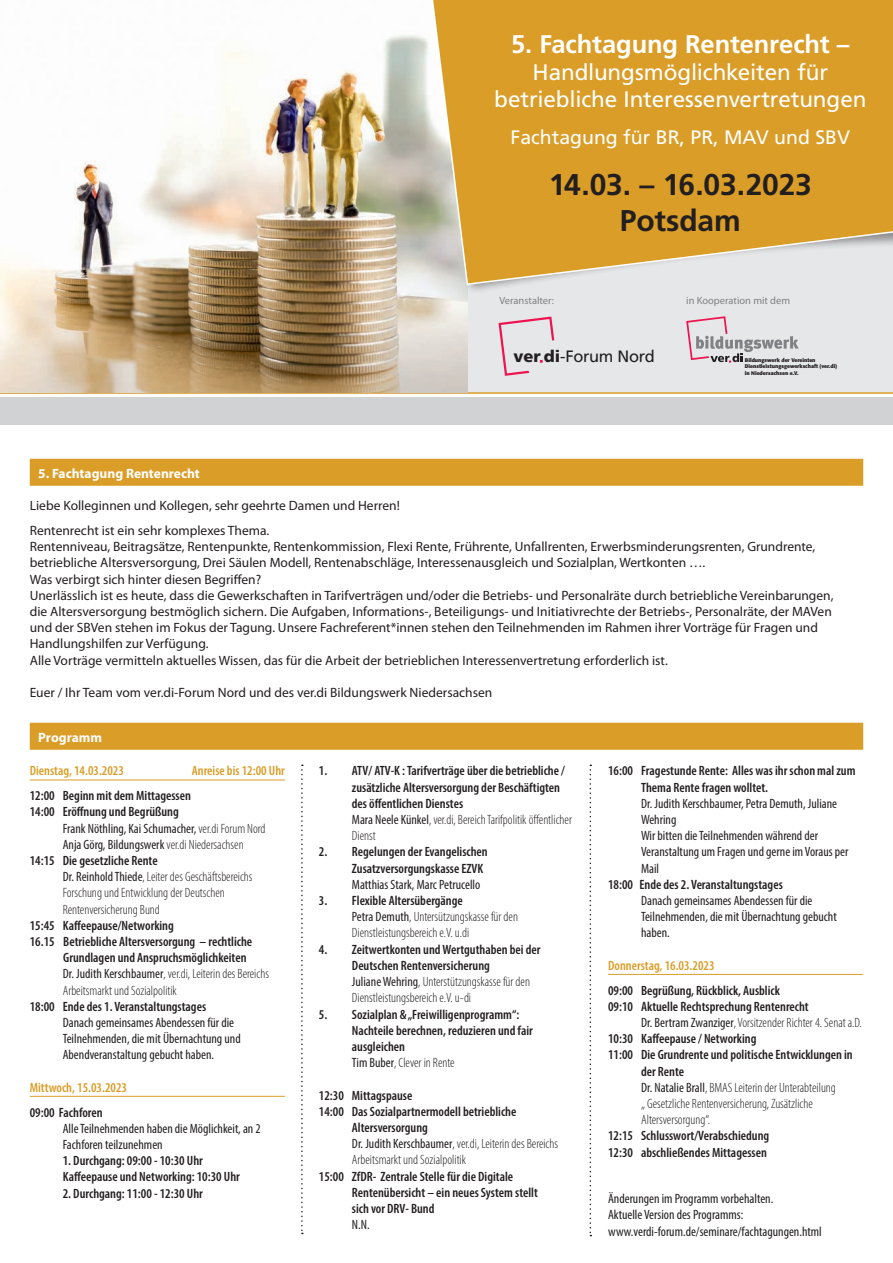
<style>
.page{position:relative;width:893px;height:1263px;background:#fff}
.page>*{position:absolute;margin:0;border:0;box-sizing:border-box;transform-origin:0 0}
.t1{font:700 30px/36px "Frutiger";letter-spacing:-.005em;color:#231f20;text-align:center}
.t2{font:700 25.5px "Frutiger";letter-spacing:-.005em;color:#fff}
.t3{font:22.5px/27px "Frutiger";letter-spacing:-.005em;color:#fff;text-align:center}
.t4{font:19.5px "Frutiger";color:#fff}
.t5{font:16.35px "Frutiger";letter-spacing:-.02em;color:#231f20}
.t6{font:600 condensed 13.5px/16.2px "Myriad Pro";color:#231f20}
.t7{font:13.5px/16.2px "Myriad Pro";color:#231f20}
.t8{font:condensed 13.5px/16.2px "Myriad Pro";color:#231f20}
.t9{font:300 condensed 13.5px/16.2px "Myriad Pro";color:#231f20}
.t10{font:600 condensed 13.5px "Myriad Pro";color:#da9d27}
.t11{font:700 13.5px "Myriad Pro";color:#fff}
.t12{font:10.5px "Myriad Pro";color:#808285}
.t13{font:700 5.25px/6.3px "Formata";color:#231f20}
.s1{font-weight:900}
.s2{font-weight:300}
.s3{font-weight:400}
.s4{font-weight:600}
</style>
<div class="page">
<div style="left:0;top:398px;width:893px;height:27px;background:#d1d2d4"></div>
<div style="left:0;top:0;width:893px;height:392px;background:#e6e7e9"></div>
<hr style="left:0;top:392px;width:893px;height:2px;background:#da9d27">
<svg style="left:498px;top:317px;width:56px;height:59px"></svg>
<img style="left:0;top:0;width:468px;height:392px">
<svg style="left:429px;top:0;width:464px;height:286px;background:#daa640"></svg>
<div style="left:30px;top:459px;width:833px;height:27px;background:#da9d27"></div>
<hr style="left:30px;top:780px;width:255px;height:1px;background:#da9d27">
<hr style="left:30px;top:1096px;width:255px;height:1px;background:#da9d27">
<hr style="left:608px;top:974px;width:255px;height:1px;background:#da9d27">
<div style="left:30px;top:723px;width:833px;height:27px;background:#da9d27"></div>
<svg style="left:301px;top:764px;width:2px;height:470px"></svg>
<svg style="left:590px;top:764px;width:1px;height:472px"></svg>
<svg style="left:686px;top:316px;width:113px;height:47px"></svg>
<h2 class="t2" style="left:511px;top:30px;width:340px">5. Fachtagung Rentenrecht –</h2>
<h3 class="t3" style="left:494px;top:59px;width:374px">Handlungsmöglichkeiten für betriebliche Interessenvertretungen</h3>
<h3 class="t4" style="left:511px;top:125px;width:341px">Fachtagung für BR, PR, MAV und SBV</h3>
<h1 class="t1" style="left:549px;top:166px;width:265px">14.03. – 16.03.2023<br>Potsdam</h1>
<p class="t12" style="left:499px;top:295px;width:56px">Veranstalter:</p>
<p class="t12" style="left:686px;top:295px;width:105px">in Kooperation mit dem</p>
<p class="t5" style="left:513px;top:347px;width:204px"><span class="s1">ver di</span>-Forum Nord gGmbH</p>
<p class="t13" style="left:745px;top:357px;width:94px">Bildungswerk der Vereinten<br>Dienstleistungsgewerkschaft (ver.di) in Niedersachsen e.V.</p>
<p class="t11" style="left:38px;top:464px;width:163px">5. Fachtagung Rentenrecht</p>
<p class="t7" style="left:30px;top:494px;width:372px;line-height:24.8px">Liebe Kolleginnen und Kollegen, sehr geehrte Damen und Herren!<br>Rentenrecht ist ein sehr komplexes Thema.</p>
<p class="t7" style="left:30px;top:539px;width:805px">Rentenniveau, Beitragsätze, Rentenpunkte, Rentenkommission, Flexi Rente, Frührente, Unfallrenten, Erwerbsminderungsrenten, Grundrente, betriebliche Altersversorgung, Drei Säulen Modell, Rentenabschläge, Interessenausgleich und Sozialplan, Wertkonten ….<br>Was verbirgt sich hinter diesen Begriffen?<br>Unerlässlich ist es heute, dass die Gewerkschaften in Tarifverträgen und/oder die Betriebs- und Personalräte durch betriebliche Vereinbarungen, die Altersversorgung bestmöglich sichern. Die Aufgaben, Informations-, Beteiligungs- und Initiativrechte der Betriebs-, Personalräte, der MAVen und der SBVen stehen im Fokus der Tagung. Unsere Fachreferent*innen stehen den Teilnehmenden im Rahmen ihrer Vorträge für Fragen und Handlungshilfen zur Verfügung.<br>Alle Vorträge vermitteln aktuelles Wissen, das für die Arbeit der betrieblichen Interessenvertretung erforderlich ist.</p>
<p class="t7" style="left:30px;top:685px;width:464px">Euer / Ihr Team vom ver.di-Forum Nord und des ver.di Bildungswerk Niedersachsen</p>
<p class="t11" style="left:38px;top:728px;width:65px">Programm</p>
<p class="t10" style="left:30px;top:763px;width:96px">Dienstag, 14.03.2023</p>
<p class="t10" style="left:192px;top:763px;width:95px">Anreise bis 12:00 Uhr</p>
<p class="t6" style="left:30px;top:787px;width:163px">12:00 Beginn mit dem Mittagessen</p>
<p class="t6" style="left:30px;top:803px;width:151px">14:00 Eröffnung und Begrüßung</p>
<p class="t8" style="left:63px;top:820px;width:204px">Frank Nöthling, Kai Schumacher, <span class="s2">ver.di Forum Nord</span></p>
<p class="t8" style="left:63px;top:836px;width:182px">Anja Görg, Bildungswerk <span class="s2">ver.di Niedersachsen</span></p>
<p class="t6" style="left:30px;top:852px;width:129px">14:15 Die gesetzliche Rente</p>
<p class="t9" style="left:63px;top:868px;width:191px"><span class="s3">Dr. Reinhold Thiede</span>, Leiter des Geschäftsbereichs</p>
<p class="t9" style="left:63px;top:885px;width:164px">Forschung und Entwicklung der Deutschen</p>
<p class="t9" style="left:63px;top:901px;width:99px">Rentenversicherung Bund</p>
<p class="t6" style="left:30px;top:917px;width:146px">15:45 Kaffeepause/Networking</p>
<p class="t6" style="left:30px;top:933px;width:224px">16.15 Betriebliche Altersversorgung – rechtliche</p>
<p class="t6" style="left:63px;top:949px;width:185px">Grundlagen und Anspruchsmöglichkeiten</p>
<p class="t9" style="left:63px;top:966px;width:208px"><span class="s3">Dr. Judith Kerschbaumer</span>, ver.di, Leiterin des Bereichs</p>
<p class="t9" style="left:63px;top:982px;width:116px">Arbeitsmarkt und Sozialpolitik</p>
<p class="t6" style="left:30px;top:998px;width:178px">18:00 Ende des 1. Veranstaltungstages</p>
<p class="t8" style="left:63px;top:1014px;width:179px">Danach gemeinsames Abendessen für die<br>Teilnehmenden, die mit Übernachtung und<br>Abendveranstaltung gebucht haben.</p>
<p class="t10" style="left:30px;top:1079px;width:99px">Mittwoch, 15.03.2023</p>
<p class="t6" style="left:30px;top:1104px;width:74px">09:00 Fachforen</p>
<p class="t8" style="left:63px;top:1120px;width:199px">Alle Teilnehmenden haben die Möglichkeit, an 2<br>Fachforen teilzunehmen</p>
<p class="t6" style="left:63px;top:1152px;width:179px">1. Durchgang: 09:00 - 10:30 Uhr<br>Kaffeepause und Networking: 10:30 Uhr</p>
<p class="t6" style="left:63px;top:1185px;width:142px">2. Durchgang: 11:00 - 12:30 Uhr</p>
<p class="t6" style="left:352px;top:763px;width:222px;text-indent:-33px">1. ATV/ ATV-K : Tarifverträge über die betriebliche / zusätzliche Altersversorgung der Beschäftigten des öffentlichen Dienstes<br><span class="s3">Mara Neele Künkel</span><span class="s2">, ver.di, Bereich Tarifpolitik öffentlicher Dienst</span></p>
<p class="t6" style="left:352px;top:844px;width:137px;text-indent:-33px">2. Regelungen der Evangelischen<br>Zusatzversorgungskasse EZVK</p>
<p class="t8" style="left:352px;top:876px;width:130px">Matthias Stark, Marc Petrucello</p>
<p class="t9" style="left:352px;top:892px;width:168px;text-indent:-33px"><span class="s4">3. Flexible Altersübergänge<br></span><span class="s3">Petra Demuth</span>, Untersützungskasse für den<br>Dienstleistungsbereich e.V. u.di</p>
<p class="t6" style="left:352px;top:941px;width:190px;text-indent:-33px">4. Zeitwertkonten und Wertguthaben bei der Deutschen Rentenversicherung<br><span class="s3">Juliane Wehring</span><span class="s2">, Unterstützungskasse für den Dienstleistungsbereich e.V. u-di</span></p>
<p class="t6" style="left:352px;top:1006px;width:182px;text-indent:-33px">5. Sozialplan &amp; „Freiwilligenprogramm“:<br>Nachteile berechnen, reduzieren und fair ausgleichen<br><span class="s3">Tim Buber</span><span class="s2">, Clever in Rente</span></p>
<p class="t6" style="left:319px;top:1087px;width:95px">12:30 Mittagspause</p>
<p class="t6" style="left:319px;top:1103px;width:199px">14:00 Das Sozialpartnermodell betriebliche</p>
<p class="t6" style="left:352px;top:1119px;width:78px">Altersversorgung</p>
<p class="t9" style="left:352px;top:1135px;width:208px"><span class="s3">Dr. Judith Kerschbaumer</span>, ver.di, Leiterin des Bereichs</p>
<p class="t9" style="left:352px;top:1152px;width:116px">Arbeitsmarkt und Sozialpolitik</p>
<p class="t6" style="left:352px;top:1168px;width:188px;text-indent:-33px">15:00 ZfDR- Zentrale Stelle für die Digitale<br>Rentenübersicht – ein neues System stellt sich vor DRV- Bund</p>
<p class="t8" style="left:352px;top:1216px;width:19px">N.N.</p>
<p class="t6" style="left:641px;top:763px;width:216px;text-indent:-33px">16:00 Fragestunde Rente: Alles was ihr schon mal zum<br>Thema Rente fragen wolltet.</p>
<p class="t8" style="left:641px;top:795px;width:209px">Dr. Judith Kerschbaumer, Petra Demuth, Juliane<br>Wehring<br>Wir bitten die Teilnehmenden während der<br>Veranstaltung um Fragen und gerne im Voraus per<br>Mail</p>
<p class="t6" style="left:608px;top:876px;width:176px">18:00 Ende des 2. Veranstaltungstages</p>
<p class="t8" style="left:641px;top:892px;width:197px">Danach gemeinsames Abendessen für die<br>Teilnehmenden, die mit Übernachtung gebucht haben.</p>
<p class="t10" style="left:608px;top:957px;width:108px">Donnerstag, 16.03.2023</p>
<p class="t6" style="left:608px;top:982px;width:173px">09:00 Begrüßung, Rückblick, Ausblick</p>
<p class="t6" style="left:608px;top:998px;width:202px">09:10 Aktuelle Rechtsprechung Rentenrecht</p>
<p class="t9" style="left:641px;top:1014px;width:222px"><span class="s3">Dr. Bertram Zwanziger</span>, Vorsitzender Richter 4. Senat a.D.</p>
<p class="t6" style="left:608px;top:1030px;width:150px">10:30 Kaffeepause / Networking</p>
<p class="t6" style="left:608px;top:1046px;width:246px">11:00 Die Grundrente und politische Entwicklungen in</p>
<p class="t6" style="left:641px;top:1063px;width:45px">der Rente</p>
<p class="t9" style="left:641px;top:1079px;width:196px"><span class="s3">Dr. Natalie Brall</span>, BMAS Leiterin der Unterabteilung</p>
<p class="t9" style="left:641px;top:1095px;width:173px">„ Gesetzliche Rentenversicherung, Zusätzliche</p>
<p class="t9" style="left:641px;top:1111px;width:71px">Altersversorgung“.</p>
<p class="t6" style="left:608px;top:1127px;width:163px">12:15 Schlusswort/Verabschiedung<br>12:30 abschließendes Mittagessen</p>
<p class="t8" style="left:608px;top:1190px;width:215px">Änderungen im Programm vorbehalten.<br>Aktuelle Version des Programms: www.verdi-forum.de/seminare/fachtagungen.html</p>
</div>
